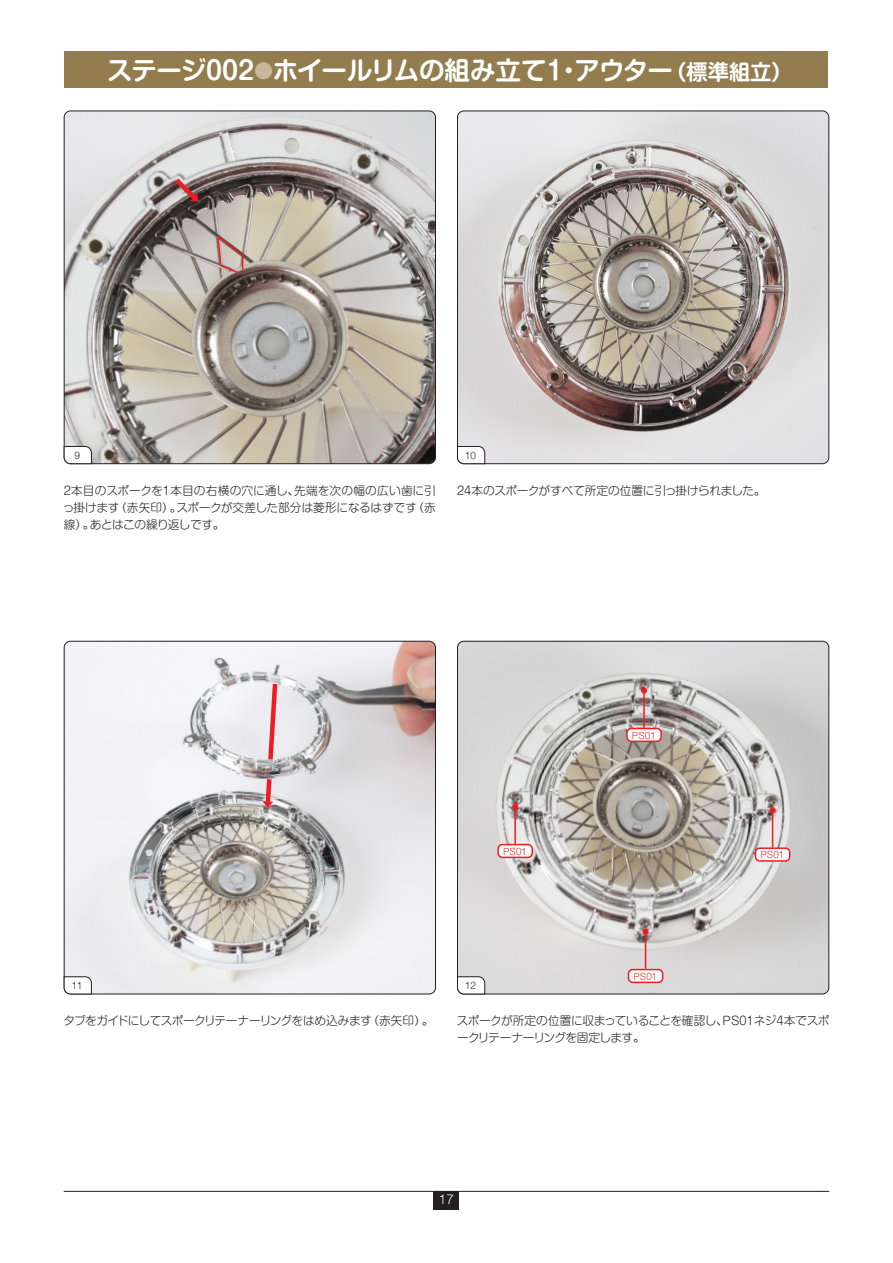
<style>
.page{position:relative;width:893px;height:1263px;background:#fff}
.page>*{position:absolute;margin:0;border:0;box-sizing:border-box;transform-origin:0 0}
.t1{font:700 25.5px "Shin M Go Pr 6 N De";letter-spacing:-.015em;color:#fff}
.t2{font:300 12px "Shin M Go Pr 6 N";color:#fff}
.Body_Copy{font:300 11.7px/17px "Shin M Go Pr 6 N";letter-spacing:-.03em;color:#231f20}
.t3{font:300 9px "Shin M Go Pr 6 N";color:#ee1d23}
.t4{font:300 9px "Shin M Go Pr 6 N";color:#231f20}
.s1{font-size:19.2px;color:#c8b798}
.s2{font-size:21.3px}
</style>
<div class="page">
<hr style="left:64px;top:1191px;width:765px;height:1px;background:#231f20">
<div style="left:434px;top:1191px;width:25px;height:18px;background:#231f20"></div>
<div style="left:65px;top:51px;width:763px;height:37px;background:#937c4d"></div>
<img style="left:457px;top:111px;width:372px;height:353px">
<div style="left:457px;top:111px;width:372px;height:353px;border:1px solid #231f20;border-radius:6px"></div>
<img style="left:64px;top:111px;width:371px;height:353px">
<div style="left:64px;top:111px;width:372px;height:353px;border:1px solid #231f20;border-radius:6px"></div>
<svg style="left:63px;top:446px;width:29px;height:18px"></svg>
<svg style="left:457px;top:446px;width:28px;height:18px"></svg>
<img style="left:457px;top:641px;width:372px;height:353px">
<div style="left:457px;top:641px;width:372px;height:353px;border:1px solid #231f20;border-radius:6px"></div>
<img style="left:64px;top:641px;width:371px;height:353px">
<div style="left:64px;top:641px;width:372px;height:353px;border:1px solid #231f20;border-radius:6px"></div>
<svg style="left:63px;top:976px;width:29px;height:19px"></svg>
<svg style="left:457px;top:976px;width:28px;height:19px"></svg>
<svg style="left:216px;top:234px;width:29px;height:40px"></svg>
<svg style="left:170px;top:174px;width:30px;height:30px"></svg>
<svg style="left:262px;top:774px;width:12px;height:33px"></svg>
<svg style="left:266px;top:679px;width:14px;height:85px"></svg>
<div style="left:628px;top:969px;width:35px;height:13px;background:#fff;border-radius:4px"></div>
<div style="left:628px;top:969px;width:35px;height:14px;border:2px solid #ee1d23;border-radius:4px"></div>
<hr style="left:645px;top:932px;width:1px;height:37px;background:#ee1d23">
<svg style="left:643px;top:929px;width:6px;height:6px"></svg>
<div style="left:627px;top:728px;width:34px;height:13px;background:#fff;border-radius:4px"></div>
<div style="left:626px;top:728px;width:36px;height:14px;border:2px solid #ee1d23;border-radius:4px"></div>
<hr style="left:643px;top:691px;width:2px;height:37px;background:#ee1d23">
<svg style="left:641px;top:688px;width:6px;height:6px"></svg>
<div style="left:755px;top:848px;width:35px;height:13px;background:#fff;border-radius:4px"></div>
<div style="left:755px;top:847px;width:35px;height:15px;border:2px solid #ee1d23;border-radius:4px"></div>
<hr style="left:772px;top:810px;width:1px;height:37px;background:#ee1d23">
<svg style="left:770px;top:807px;width:6px;height:6px"></svg>
<div style="left:498px;top:844px;width:34px;height:13px;background:#fff;border-radius:4px"></div>
<div style="left:497px;top:844px;width:36px;height:14px;border:2px solid #ee1d23;border-radius:4px"></div>
<hr style="left:514px;top:807px;width:2px;height:37px;background:#ee1d23">
<svg style="left:512px;top:804px;width:6px;height:6px"></svg>
<p class="t1" style="left:107px;top:49px;width:687px">ステージ002<span class="s1">●</span>ホイールリムの組み立て1・アウター<span class="s2">（標準組立）</span></p>
<p class="t4" style="left:75px;top:448px;width:7px">9</p>
<p class="t4" style="left:465px;top:448px;width:12px">10</p>
<p class="Body_Copy" style="left:63px;top:481px;width:375px;text-align:justify">2本目のスポークを1本目の右横の穴に通し、先端を次の幅の広い歯に引っ掛けます（赤矢印）。スポークが交差した部分は菱形になるはずです（赤線）。あとはこの繰り返しです。</p>
<p class="Body_Copy" style="left:457px;top:481px;width:310px">24本のスポークがすべて所定の位置に引っ掛けられました。</p>
<p class="t3" style="left:503px;top:844px;width:25px">PS01</p>
<p class="t3" style="left:632px;top:728px;width:25px">PS01</p>
<p class="t3" style="left:760px;top:847px;width:25px">PS01</p>
<p class="t3" style="left:633px;top:969px;width:25px">PS01</p>
<p class="t4" style="left:72px;top:978px;width:12px">11</p>
<p class="t4" style="left:465px;top:978px;width:12px">12</p>
<p class="Body_Copy" style="left:63px;top:1011px;width:371px">タブをガイドにしてスポークリテーナーリングをはめ込みます（赤矢印）。</p>
<p class="Body_Copy" style="left:457px;top:1011px;width:374px">スポークが所定の位置に収まっていることを確認し、PS01ネジ4本でスポークリテーナーリングを固定します。</p>
<p class="t2" style="left:439px;top:1189px;width:16px">17</p>
</div>
